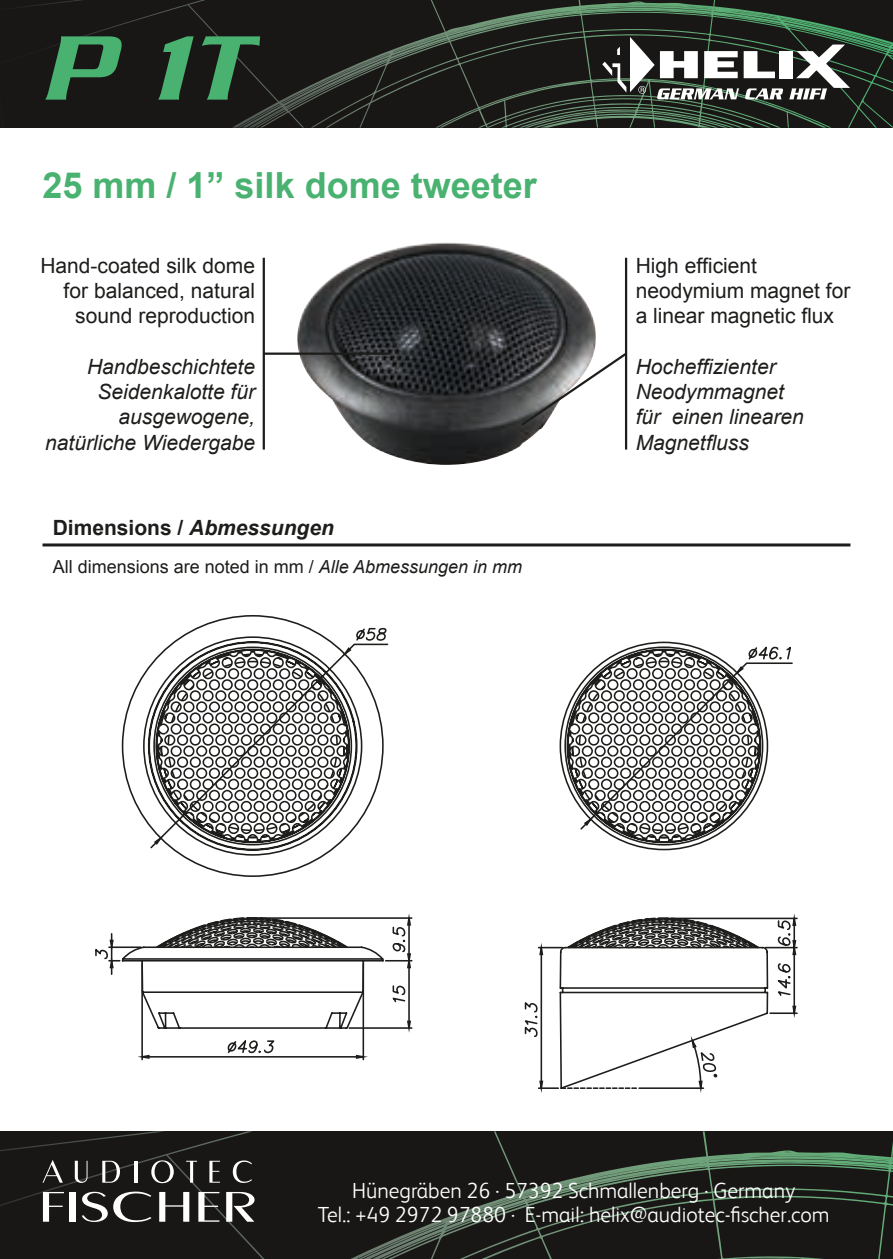
<style>
.page{position:relative;width:893px;height:1259px;background:#fff}
.page>*{position:absolute;margin:0;border:0;box-sizing:border-box;transform-origin:0 0}
.t1{font:italic 500 98.7px "Serpentine";color:#4ab271}
.t2{font:700 36px "Arial";color:#4ab271}
.t3{font:300 21.9px/24px "FS Albert";color:#fff;text-align:center}
.t4{font:italic 21px/25.2px "Arial";color:#1d1d1b;text-align:right}
.t5{font:21px/25.2px "Arial";color:#1d1d1b;text-align:right}
.t6{font:700 21px "Arial";color:#1d1d1b}
.t7{font:18px "Arial";color:#1d1d1b}
.s1{font-style:italic}
</style>
<div class="page">
<div style="left:0;top:1131px;width:893px;height:128px;background:#181715"></div>
<svg style="left:351px;top:1131px;width:542px;height:128px"></svg>
<div style="left:0;top:0;width:893px;height:128px;background:#181715"></div>
<svg style="left:220px;top:0;width:496px;height:101px"></svg>
<div style="left:779px;top:51px;width:13px;height:27px;background:#fff"></div>
<svg style="left:789px;top:45px;width:61px;height:54px"></svg>
<svg style="left:602px;top:37px;width:181px;height:62px"></svg>
<svg style="left:43px;top:1160px;width:20px;height:22px"></svg>
<svg style="left:75px;top:1160px;width:13px;height:23px"></svg>
<svg style="left:102px;top:1160px;width:19px;height:22px"></svg>
<hr style="left:134px;top:1160px;width:3px;height:22px;background:#fff">
<svg style="left:151px;top:1159px;width:23px;height:25px"></svg>
<svg style="left:186px;top:1160px;width:11px;height:22px"></svg>
<svg style="left:209px;top:1160px;width:11px;height:22px"></svg>
<svg style="left:233px;top:1160px;width:19px;height:23px"></svg>
<svg style="left:43px;top:1192px;width:21px;height:29px"></svg>
<div style="left:69px;top:1192px;width:6px;height:29px;background:#fff"></div>
<svg style="left:81px;top:1191px;width:71px;height:31px"></svg>
<svg style="left:198px;top:1192px;width:21px;height:29px"></svg>
<svg style="left:226px;top:1192px;width:29px;height:29px"></svg>
<svg style="left:159px;top:1192px;width:30px;height:29px"></svg>
<img style="left:297px;top:242px;width:299px;height:223px">
<hr style="left:263px;top:258px;width:2px;height:191px;background:#1d1d1b">
<hr style="left:264px;top:352px;width:126px;height:3px;background:#1d1d1b">
<hr style="left:625px;top:258px;width:2px;height:191px;background:#1d1d1b">
<svg style="left:519px;top:350px;width:109px;height:78px"></svg>
<svg style="left:95px;top:913px;width:318px;height:146px"></svg>
<svg style="left:121px;top:615px;width:268px;height:262px"></svg>
<svg style="left:153px;top:627px;width:234px;height:219px"></svg>
<svg style="left:559px;top:641px;width:232px;height:210px"></svg>
<svg style="left:566px;top:648px;width:227px;height:195px"></svg>
<svg style="left:524px;top:914px;width:274px;height:179px"></svg>
<hr style="left:43px;top:543px;width:807px;height:3px;background:#1d1d1b">
<h1 class="t1" style="left:43px;top:12px;width:206px">P 1T</h1>
<h2 class="t2" style="left:43px;top:161px;width:496px">25 mm / 1” silk dome tweeter</h2>
<p class="t5" style="left:40px;top:253px;width:216px">Hand-coated silk dome for balanced, natural sound reproduction</p>
<p class="t4" style="left:45px;top:354px;width:211px">Handbeschichtete<br>Seidenkalotte für ausgewogene, natürliche Wiedergabe</p>
<p class="t6" style="left:53px;top:513px;width:283px">Dimensions / <span class="s1">Abmessungen</span></p>
<p class="t7" style="left:53px;top:554px;width:471px">All dimensions are noted in mm / <span class="s1">Alle Abmessungen in mm</span></p>
<p class="t5" style="left:636px;top:253px;width:216px;text-align:left">High efficient neodymium magnet for a linear magnetic flux</p>
<p class="t4" style="left:636px;top:354px;width:170px;text-align:left">Hocheffizienter<br>Neodymmagnet für einen linearen<br>Magnetfluss</p>
<p class="t3" style="left:318px;top:1178px;width:513px">Hünegräben 26 · 57392 Schmallenberg · Germany<br>Tel.: +49 2972 97880 · E-mail: helix@audiotec-fischer.com</p>
</div>
